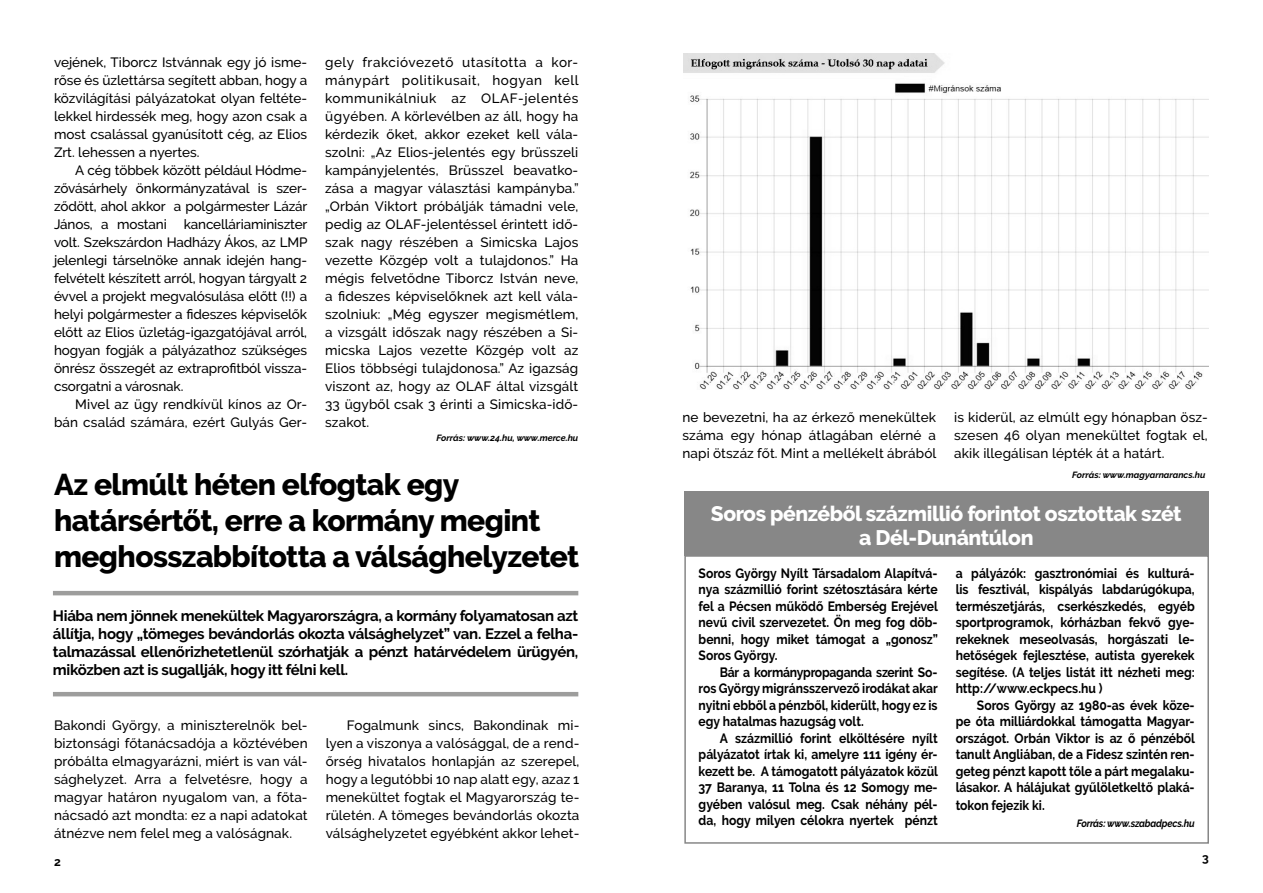
<style>
.page{position:relative;width:1263px;height:893px;background:#fff}
.page>*{position:absolute;margin:0;border:0;box-sizing:border-box;transform-origin:0 0}
.t1{font:800 30px/36px "Raleway";letter-spacing:-.02em;color:#000}
.t2{font:800 21px/24px "Raleway";letter-spacing:-.02em;color:#fff;text-align:center}
.t3{font:700 15px/18px "Raleway";letter-spacing:-.02em;color:#000;text-align:justify}
.t4{font:500 13.5px/18px "Raleway";letter-spacing:.01em;color:#000;text-align:justify}
.t5{font:700 13.5px/16.5px "Raleway";color:#000;text-align:justify;scale:.9 1}
.t6{font:700 12px "Raleway";color:#000}
.t7{font:italic 700 10.5px "Raleway";letter-spacing:-.02em;color:#000;scale:.9 1}
.t8{font:italic 700 9px "Raleway";color:#000}
</style>
<div class="page">
<hr style="left:53px;top:591px;width:525px;height:4px;background:#9d9d9c">
<hr style="left:53px;top:692px;width:525px;height:4px;background:#9d9d9c">
<div style="left:684px;top:555px;width:525px;height:289px;border:2px solid #878787"></div>
<div style="left:684px;top:491px;width:524px;height:64px;background:#878787"></div>
<img style="left:684px;top:54px;width:525px;height:336px">
<p class="t4" style="left:54px;top:53px;width:255px">vejének, Tiborcz Istvánnak egy jó isme&shy;rőse és üzlettársa segített abban, hogy a közvilágítási pályázatokat olyan feltéte&shy;lekkel hirdessék meg, hogy azon csak a most csalással gyanúsított cég, az Elios Zrt. lehessen a nyertes.</p>
<p class="t4" style="left:54px;top:161px;width:255px;text-indent:21px">A cég többek között például Hódme&shy;zővásárhely önkormányzatával is szer&shy;ződött, ahol akkor a polgármester Lázár János, a mostani</p>
<p class="t4" style="left:54px;top:215px;width:255px;text-indent:130px">kancelláriaminiszter volt. Szekszárdon Hadházy Ákos, az LMP jelenlegi társelnöke annak idején hang&shy;felvételt készített arról, hogyan tárgyalt 2 évvel a projekt megvalósulása előtt (!!) a helyi polgármester a fideszes képviselők előtt az Elios üzletág-igazgatójával arról, hogyan fogják a pályázathoz szükséges önrész összegét az extraprofitból vissza&shy;csorgatni a városnak.</p>
<p class="t4" style="left:54px;top:395px;width:255px;text-align:right">Mivel az ügy rendkívül kínos az Or&shy;bán család számára, ezért Gulyás Ger-</p>
<p class="t4" style="left:325px;top:53px;width:255px">gely frakcióvezető utasította a kor&shy;mánypárt politikusait, hogyan kell kommunikálniuk az OLAF-jelentés ügyében. A körlevélben az áll, hogy ha kérdezik őket, akkor ezeket kell vála&shy;szolni: „Az Elios-jelentés egy brüsszeli kampányjelentés, Brüsszel beavatko&shy;zása a magyar választási kampányba.” „Orbán Viktort próbálják támadni vele, pedig az OLAF-jelentéssel érintett idő&shy;szak nagy részében a Simicska Lajos vezette Közgép volt a tulajdonos.” Ha mégis felvetődne Tiborcz István neve, a fideszes képviselőknek azt kell vála&shy;szolniuk: „Még egyszer megismétlem, a vizsgált időszak nagy részében a Si&shy;micska Lajos vezette Közgép volt az Elios többségi tulajdonosa.” Az igazság viszont az, hogy az OLAF által vizsgált 33 ügyből csak 3 érinti a Simicska-idő&shy;szakot.</p>
<p class="t8" style="left:437px;top:432px;width:143px">Forrás: www.24.hu, www.merce.hu</p>
<h1 class="t1" style="left:54px;top:467px;width:527px">Az elmúlt héten elfogtak egy határsértőt, erre a kormány megint meghosszabbította a válsághelyzetet</h1>
<p class="t3" style="left:53px;top:607px;width:527px">Hiába nem jönnek menekültek Magyarországra, a kormány folyamatosan azt állítja, hogy „tömeges bevándorlás okozta válsághelyzet” van. Ezzel a felha&shy;talmazással ellenőrizhetetlenül szórhatják a pénzt határvédelem ürügyén, miközben azt is sugallják, hogy itt félni kell.</p>
<p class="t4" style="left:54px;top:716px;width:255px">Bakondi György, a miniszterelnök bel&shy;biztonsági főtanácsadója a köztévében próbálta elmagyarázni, miért is van vál&shy;sághelyzet. Arra a felvetésre, hogy a magyar határon nyugalom van, a főta&shy;nácsadó azt mondta: ez a napi adatokat átnézve nem felel meg a valóságnak.</p>
<p class="t4" style="left:326px;top:716px;width:255px;text-indent:21px">Fogalmunk sincs, Bakondinak mi&shy;lyen a viszonya a valósággal, de a rend&shy;őrség hivatalos honlapján az szerepel, hogy a legutóbbi 10 nap alatt egy, azaz 1 menekültet fogtak el Magyarország te&shy;rületén. A tömeges bevándorlás okozta válsághelyzetet egyébként akkor lehet-</p>
<p class="t4" style="left:682px;top:408px;width:256px">ne bevezetni, ha az érkező menekültek száma egy hónap átlagában elérné a napi ötszáz főt. Mint a mellékelt ábrából</p>
<p class="t4" style="left:954px;top:408px;width:255px">is kiderül, az elmúlt egy hónapban ös - szesen 46 olyan menekültet fogtak el, akik illegálisan lépték át a határt.</p>
<p class="t8" style="left:1072px;top:470px;width:135px">Forrás: www.magyarnarancs.hu</p>
<h2 class="t2" style="left:711px;top:502px;width:472px">Soros pénzéből százmillió forintot osztottak szét a Dél-Dunántúlon</h2>
<p class="t5" style="left:699px;top:565px;width:267px">Soros György Nyílt Társadalom Alapítvá&shy;nya százmillió forint szétosztására kérte fel a Pécsen működő Emberség Erejével nevű civil szervezetet. Ön meg fog döb&shy;benni, hogy miket támogat a „gonosz” Soros György.</p>
<p class="t5" style="left:699px;top:664px;width:267px;text-align:left;text-indent:21px">Bár a kormánypropaganda szerint So-- ros György migránsszervező irodákat akar nyitni ebből a pénzből, kiderült, hogy ez is egy hatalmas hazugság volt.</p>
<p class="t5" style="left:699px;top:730px;width:268px;text-indent:21px">A százmillió forint elköltésére nyílt pályázatot írtak ki, amelyre 111 igény ér&shy;kezett be. A támogatott pályázatok közül 37 Baranya, 11 Tolna és 12 Somogy me&shy;gyében valósul meg. Csak néhány pél&shy;da, hogy milyen célokra nyertek pénzt</p>
<p class="t5" style="left:956px;top:565px;width:267px">a pályázók: gasztronómiai és kulturá&shy;lis fesztivál, kispályás labdarúgókupa, természetjárás, cserkészkedés, egyéb sportprogramok, kórházban fekvő gye&shy;rekeknek meseolvasás, horgászati le&shy;hetőségek fejlesztése, autista gyerekek segítése. (A teljes listát itt nézheti meg: http://www.eckpecs.hu )</p>
<p class="t5" style="left:956px;top:697px;width:267px;text-indent:21px">Soros György az 1980-as évek köze&shy;pe óta milliárdokkal támogatta Magyar&shy;országot. Orbán Viktor is az ő pénzéből tanult Angliában, de a Fidesz szintén ren&shy;geteg pénzt kapott tőle a párt megalaku&shy;lásakor. A hálájukat gyűlöletkeltő plaká&shy;tokon fejezik ki.</p>
<p class="t7" style="left:1077px;top:817px;width:133px">Forrás: www.szabadpecs.hu</p>
<p class="t6" style="left:54px;top:855px;width:8px">2</p>
<p class="t6" style="left:1202px;top:851px;width:8px">3</p>
</div>
